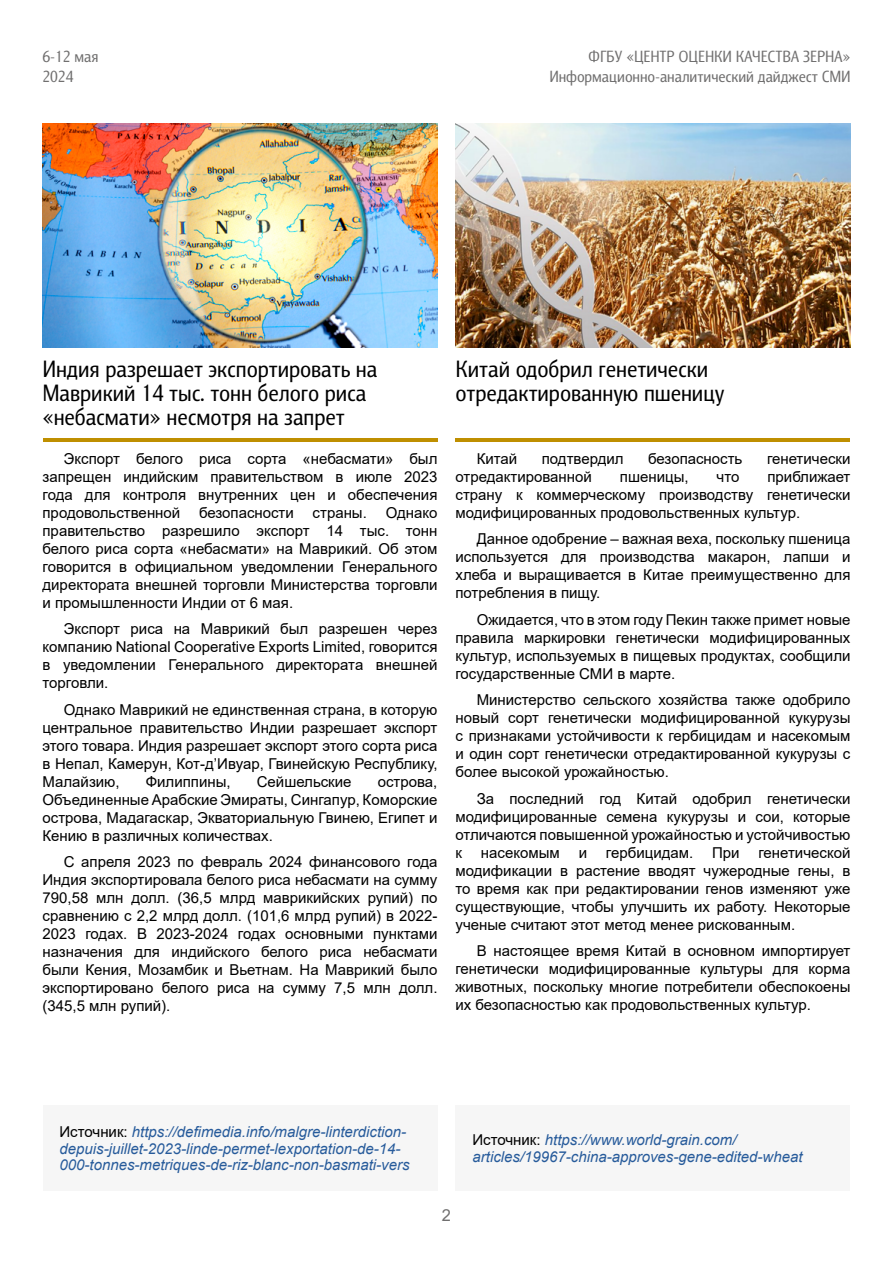
<style>
.page{position:relative;width:893px;height:1263px;background:#fff}
.page>*{position:absolute;margin:0;border:0;box-sizing:border-box;transform-origin:0 0}
.t1{font:24px/24px "Barnaul Grotesk";color:#000}
.t2{font:16.5px/19.8px "Barnaul Grotesk";color:#706f6f;text-align:right}
.t3{font:16.5px "Arial";color:#706f6f}
.t4{font:15px/18px "Arial";color:#000;text-align:justify}
.t5{font:italic 15px/16.5px "Arial";color:#275b9b}
.s1{font-style:normal;color:#000}
</style>
<div class="page">
<img style="left:43px;top:123px;width:394px;height:225px">
<div style="left:455px;top:1105px;width:395px;height:86px;background:#f6f6f6"></div>
<hr style="left:455px;top:438px;width:395px;height:3px;background:#bf8f00">
<div style="left:43px;top:1105px;width:394px;height:86px;background:#f6f6f6"></div>
<hr style="left:43px;top:438px;width:394px;height:3px;background:#bf8f00">
<img style="left:455px;top:123px;width:395px;height:224px">
<p class="t2" style="left:43px;top:47px;width:57px;text-align:left">6-12 мая<br>2024</p>
<p class="t2" style="left:549px;top:47px;width:302px">ФГБУ «ЦЕНТР ОЦЕНКИ КАЧЕСТВА ЗЕРНА»<br>Информационно-аналитический дайджест СМИ</p>
<h1 class="t1" style="left:43px;top:357px;width:336px">Индия разрешает экспортировать на<br>Маврикий 14 тыс. тонн белого риса «небасмати» несмотря на запрет</h1>
<p class="t4" style="left:43px;top:449px;width:396px;text-indent:21px">Экспорт белого риса сорта «небасмати» был запрещен индийским правительством в июле 2023 года для контроля внутренних цен и обеспечения продовольственной</p>
<p class="t4" style="left:199px;top:503px;width:96px">безопасности</p>
<p class="t4" style="left:313px;top:503px;width:56px">страны.</p>
<p class="t4" style="left:43px;top:503px;width:396px;text-indent:343px">Однако правительство разрешило экспорт 14 тыс. тонн белого риса сорта «небасмати» на Маврикий. Об этом говорится в официальном уведомлении Генерального директората внешней торговли Министерства торговли и промышленности Индии от 6 мая.</p>
<p class="t4" style="left:43px;top:620px;width:396px;text-indent:21px">Экспорт риса на Маврикий был разрешен через компанию National Cooperative Exports Limited, говорится в уведомлении Генерального директората внешней торговли.</p>
<p class="t4" style="left:43px;top:700px;width:396px;text-indent:21px">Однако Маврикий не единственная страна, в которую центральное правительство Индии разрешает экспорт этого товара. Индия разрешает экспорт этого сорта риса в Непал, Камерун, Кот-д’Ивуар, Гвинейскую Республику, Малайзию,</p>
<p class="t4" style="left:146px;top:772px;width:86px">Филиппины,</p>
<p class="t4" style="left:257px;top:772px;width:96px">Сейшельские</p>
<p class="t4" style="left:43px;top:772px;width:396px;text-indent:335px">острова, Объединенные Арабские Эмираты, Сингапур, Коморские острова, Мадагаскар, Экваториальную Гвинею, Египет и Кению в различных количествах.</p>
<p class="t4" style="left:43px;top:853px;width:396px;text-indent:21px">С апреля 2023 по февраль 2024 финансового года Индия экспортировала белого риса небасмати на сумму 790,58 млн долл. (36,5 млрд маврикийских рупий) по сравнению с 2,2 млрд долл. (101,6 млрд рупий) в 2022- 2023 годах. В 2023-2024 годах основными пунктами назначения для индийского белого риса небасмати были Кения, Мозамбик и Вьетнам. На Маврикий было экспортировано белого риса на сумму 7,5 млн долл. (345,5 млн рупий).</p>
<h1 class="t1" style="left:455px;top:357px;width:270px">Китай одобрил генетически отредактированную пшеницу</h1>
<p class="t4" style="left:477px;top:449px;width:42px">Китай</p>
<p class="t4" style="left:542px;top:449px;width:83px">подтвердил</p>
<p class="t4" style="left:648px;top:449px;width:96px">безопасность</p>
<p class="t4" style="left:767px;top:449px;width:85px">генетически</p>
<p class="t4" style="left:455px;top:467px;width:138px">отредактированной</p>
<p class="t4" style="left:620px;top:467px;width:70px">пшеницы,</p>
<p class="t4" style="left:717px;top:467px;width:24px">что</p>
<p class="t4" style="left:455px;top:467px;width:396px;text-indent:312px">приближает страну к коммерческому производству генетически модифицированных продовольственных культур.</p>
<p class="t4" style="left:455px;top:530px;width:396px;text-indent:21px">Данное одобрение – важная веха, поскольку пшеница используется для производства макарон, лапши и хлеба и выращивается в Китае преимущественно для потребления в пищу.</p>
<p class="t4" style="left:455px;top:610px;width:396px;text-indent:21px">Ожидается, что в этом году Пекин также примет новые правила маркировки генетически модифицированных культур, используемых в пищевых продуктах, сообщили государственные СМИ в марте.</p>
<p class="t4" style="left:455px;top:691px;width:396px;text-indent:21px">Министерство сельского хозяйства также одобрило новый сорт генетически модифицированной кукурузы с признаками устойчивости к гербицидам и насекомым и один сорт генетически отредактированной кукурузы с более высокой урожайностью.</p>
<p class="t4" style="left:455px;top:789px;width:396px;text-indent:21px">За последний год Китай одобрил генетически модифицированные семена кукурузы и сои, которые отличаются повышенной урожайностью и устойчивостью к</p>
<p class="t4" style="left:481px;top:843px;width:80px">насекомым</p>
<p class="t4" style="left:579px;top:843px;width:10px">и</p>
<p class="t4" style="left:606px;top:843px;width:89px">гербицидам.</p>
<p class="t4" style="left:712px;top:843px;width:29px">При</p>
<p class="t4" style="left:455px;top:843px;width:396px;text-indent:303px">генетической модификации в растение вводят чужеродные гены, в то время как при редактировании генов изменяют уже существующие, чтобы улучшить их работу. Некоторые ученые считают этот метод менее рискованным.</p>
<p class="t4" style="left:455px;top:942px;width:396px;text-indent:21px">В настоящее время Китай в основном импортирует генетически модифицированные культуры для корма животных, поскольку многие потребители обеспокоены их безопасностью как продовольственных культур.</p>
<p class="t5" style="left:60px;top:1124px;width:352px"><span class="s1">Источник:</span> https://defimedia.info/malgre-linterdiction&shy;depuis-juillet-2023-linde-permet-lexportation-de-14-<br>000-tonnes-metriques-de-riz-blanc-non-basmati-vers</p>
<p class="t5" style="left:472px;top:1132px;width:332px"><span class="s1">Источник:</span> https://www.world-grain.com/ articles/19967-china-approves-gene-edited-wheat</p>
<p class="t3" style="left:442px;top:1204px;width:11px">2</p>
</div>
